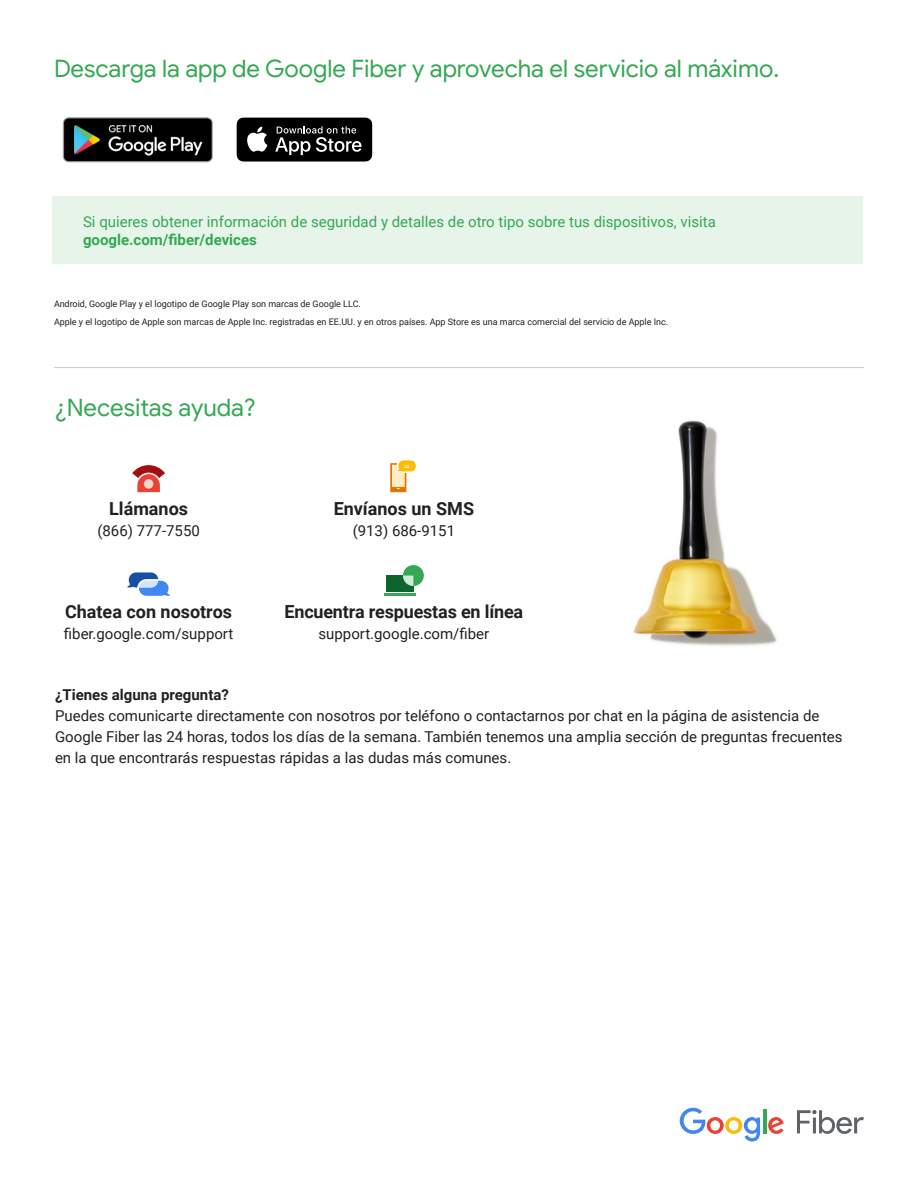
<style>
.page{position:relative;width:918px;height:1188px;background:#fff}
.page>*{position:absolute;margin:0;border:0;box-sizing:border-box;transform-origin:0 0}
.t1{font:24px "Google Sans";letter-spacing:-.005em;color:#34a853}
.t2{font:700 18px "Roboto";color:#202124}
.t3{font:15px/21px "Roboto";color:#202124}
.t4{font:15px "Roboto";color:#34a853}
.t5{font:700 15px "Roboto";color:#34a853}
.t6{font:700 15px "Roboto";color:#202124}
.t7{font:9px/18.8px "Roboto";color:#202124}
</style>
<div class="page">
<svg style="left:768px;top:1117px;width:16px;height:17px"></svg>
<hr style="left:763px;top:1109px;width:3px;height:24px;background:#34a853">
<svg style="left:680px;top:1108px;width:80px;height:33px"></svg>
<svg style="left:797px;top:1110px;width:67px;height:24px"></svg>
<img style="left:634px;top:420px;width:143px;height:226px">
<hr style="left:54px;top:367px;width:810px;height:1px;background:#202124">
<img style="left:62px;top:117px;width:151px;height:46px">
<svg style="left:237px;top:118px;width:135px;height:44px;background:#2d2d2d"></svg>
<div style="left:53px;top:197px;width:810px;height:67px;background:#e6f4ea"></div>
<div style="left:386px;top:576px;width:27px;height:16px;background:#0d652d"></div>
<hr style="left:384px;top:594px;width:32px;height:2px;background:#34a853">
<div style="left:403px;top:565px;width:21px;height:21px;background:#34a853;border-radius:50%"></div>
<svg style="left:403px;top:576px;width:10px;height:10px"></svg>
<svg style="left:127px;top:572px;width:44px;height:24px"></svg>
<svg style="left:132px;top:465px;width:33px;height:27px"></svg>
<div style="left:144px;top:479px;width:9px;height:10px;background:#fad2cf;border-radius:50%"></div>
<svg style="left:390px;top:460px;width:26px;height:32px"></svg>
<h1 class="t1" style="left:54px;top:54px;width:727px">Descarga la app de Google Fiber y aprovecha el servicio al máximo.</h1>
<p class="t4" style="left:83px;top:211px;width:634px">Si quieres obtener información de seguridad y detalles de otro tipo sobre tus dispositivos, visita</p>
<p class="t5" style="left:83px;top:229px;width:175px">google.com/fiber/devices</p>
<p class="t7" style="left:54px;top:294px;width:616px">Android, Google Play y el logotipo de Google Play son marcas de Google LLC.<br>Apple y el logotipo de Apple son marcas de Apple Inc. registradas en EE.UU. y en otros países. App Store es una marca comercial del servicio de Apple Inc.</p>
<h1 class="t1" style="left:55px;top:393px;width:202px">¿Necesitas ayuda?</h1>
<p class="t2" style="left:109px;top:496px;width:80px">Llámanos</p>
<p class="t3" style="left:97px;top:519px;width:104px">(866) 777-7550</p>
<p class="t2" style="left:65px;top:599px;width:169px">Chatea con nosotros</p>
<p class="t3" style="left:64px;top:623px;width:171px">fiber.google.com/support</p>
<p class="t2" style="left:334px;top:496px;width:142px">Envíanos un SMS</p>
<p class="t3" style="left:353px;top:519px;width:104px">(913) 686-9151</p>
<p class="t2" style="left:285px;top:599px;width:240px">Encuentra respuestas en línea</p>
<p class="t3" style="left:319px;top:623px;width:172px">support.google.com/fiber</p>
<p class="t6" style="left:55px;top:684px;width:175px">¿Tienes alguna pregunta?</p>
<p class="t3" style="left:55px;top:704px;width:789px">Puedes comunicarte directamente con nosotros por teléfono o contactarnos por chat en la página de asistencia de<br>Google Fiber las 24 horas, todos los días de la semana. También tenemos una amplia sección de preguntas frecuentes en la que encontrarás respuestas rápidas a las dudas más comunes.</p>
</div>
